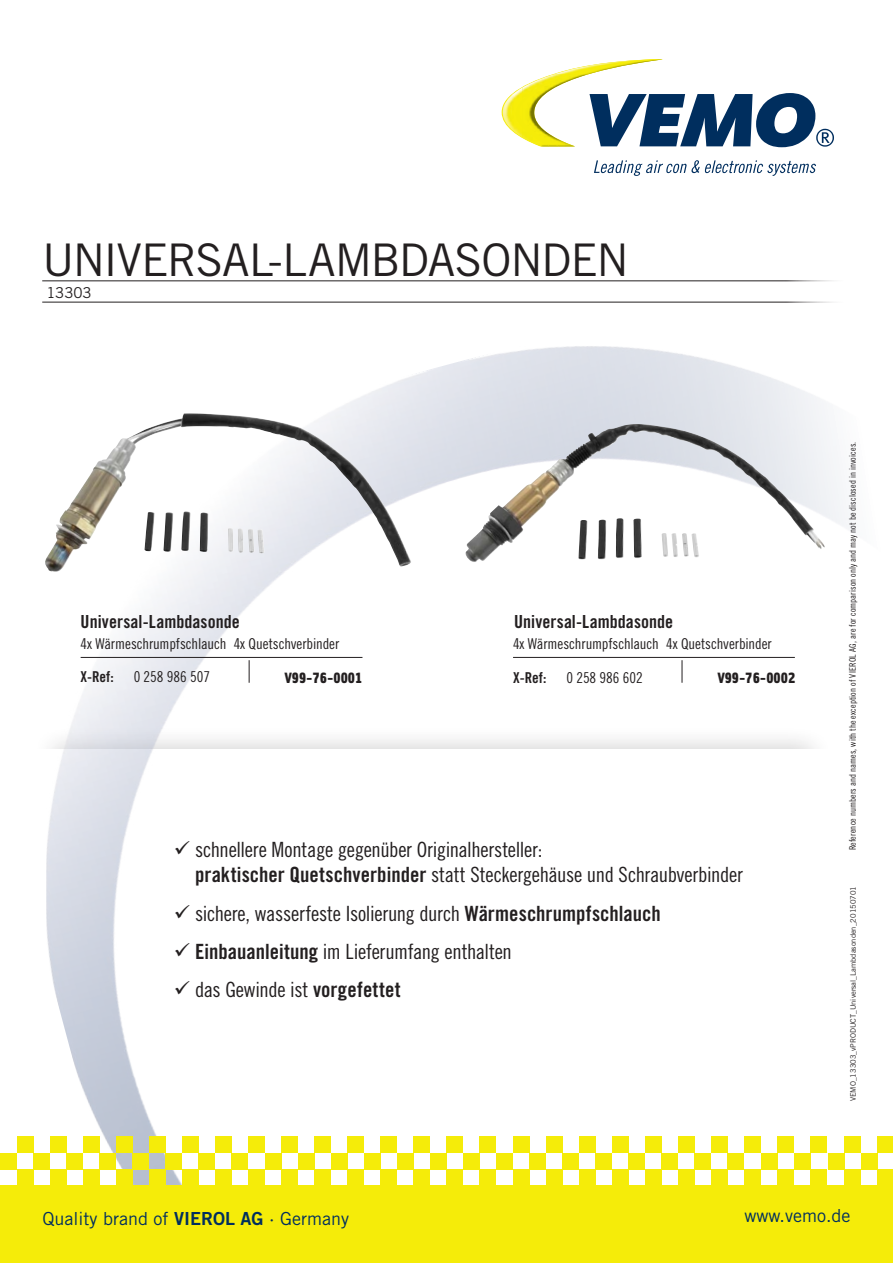
<style>
.page{position:relative;width:893px;height:1263px;background:#fff}
.page>*{position:absolute;margin:0;border:0;box-sizing:border-box;transform-origin:0 0}
.t1{font:45px "Trade Gothic";letter-spacing:-.03em;color:#231f20}
.t2{font:21px/25.5px "Trade Gothic Cond Eighteen";letter-spacing:-.015em;color:#231f20}
.t3{font:18px "Trade Gothic Bold Cond Twenty";letter-spacing:.005em;color:#231f20}
.t4{font:18px "Trade Gothic";color:#002e5e}
.t5{font:15px "Trade Gothic Cond Eighteen";letter-spacing:-.005em;color:#231f20}
.t6{font:15px "Solex Black Lining";color:#231f20}
.t7{font:15px "Trade Gothic Bold Cond Twenty";color:#231f20}
.t8{font:15px "Trade Gothic";color:#231f20}
.t9{font:9px "Trade Gothic Cond Eighteen";letter-spacing:.015em;color:#231f20}
.t10{font:7.5px "Trade Gothic";color:#231f20}
.s1{font-family:"Trade Gothic Bold Cond Twenty"}
.s2{font-family:"Trade Gothic Bold Two"}
</style>
<div class="page">
<img style="left:46px;top:346px;width:832px;height:839px">
<div style="left:0;top:1185px;width:893px;height:78px;background:#f5ec09"></div>
<div style="left:17px;top:1169px;width:16px;height:17px;background:#f5ec09"></div>
<div style="left:83px;top:1169px;width:16px;height:17px;background:#f5ec09"></div>
<div style="left:149px;top:1169px;width:17px;height:17px;background:#f5ec09"></div>
<div style="left:215px;top:1169px;width:17px;height:17px;background:#f5ec09"></div>
<div style="left:281px;top:1169px;width:17px;height:17px;background:#f5ec09"></div>
<div style="left:347px;top:1169px;width:17px;height:17px;background:#f5ec09"></div>
<div style="left:414px;top:1169px;width:16px;height:17px;background:#f5ec09"></div>
<div style="left:480px;top:1169px;width:16px;height:17px;background:#f5ec09"></div>
<div style="left:546px;top:1169px;width:16px;height:17px;background:#f5ec09"></div>
<div style="left:612px;top:1169px;width:16px;height:17px;background:#f5ec09"></div>
<div style="left:678px;top:1169px;width:17px;height:17px;background:#f5ec09"></div>
<div style="left:744px;top:1169px;width:17px;height:17px;background:#f5ec09"></div>
<div style="left:810px;top:1169px;width:17px;height:17px;background:#f5ec09"></div>
<div style="left:33px;top:1153px;width:17px;height:16px;background:#f5ec09"></div>
<div style="left:0;top:1153px;width:17px;height:16px;background:#f5ec09"></div>
<div style="left:99px;top:1153px;width:17px;height:16px;background:#f5ec09"></div>
<div style="left:166px;top:1153px;width:16px;height:16px;background:#f5ec09"></div>
<div style="left:232px;top:1153px;width:16px;height:16px;background:#f5ec09"></div>
<div style="left:298px;top:1153px;width:16px;height:16px;background:#f5ec09"></div>
<div style="left:364px;top:1153px;width:16px;height:16px;background:#f5ec09"></div>
<div style="left:430px;top:1153px;width:17px;height:16px;background:#f5ec09"></div>
<div style="left:496px;top:1153px;width:17px;height:16px;background:#f5ec09"></div>
<div style="left:562px;top:1153px;width:17px;height:16px;background:#f5ec09"></div>
<div style="left:628px;top:1153px;width:17px;height:16px;background:#f5ec09"></div>
<div style="left:695px;top:1153px;width:16px;height:16px;background:#f5ec09"></div>
<div style="left:761px;top:1153px;width:16px;height:16px;background:#f5ec09"></div>
<div style="left:66px;top:1153px;width:17px;height:16px;background:#f5ec09"></div>
<div style="left:132px;top:1153px;width:17px;height:16px;background:#f5ec09"></div>
<div style="left:199px;top:1153px;width:16px;height:16px;background:#f5ec09"></div>
<div style="left:265px;top:1153px;width:16px;height:16px;background:#f5ec09"></div>
<div style="left:331px;top:1153px;width:16px;height:16px;background:#f5ec09"></div>
<div style="left:397px;top:1153px;width:17px;height:16px;background:#f5ec09"></div>
<div style="left:463px;top:1153px;width:17px;height:16px;background:#f5ec09"></div>
<div style="left:529px;top:1153px;width:17px;height:16px;background:#f5ec09"></div>
<div style="left:595px;top:1153px;width:17px;height:16px;background:#f5ec09"></div>
<div style="left:661px;top:1153px;width:17px;height:16px;background:#f5ec09"></div>
<div style="left:728px;top:1153px;width:16px;height:16px;background:#f5ec09"></div>
<div style="left:794px;top:1153px;width:16px;height:16px;background:#f5ec09"></div>
<div style="left:50px;top:1169px;width:16px;height:17px;background:#f5ec09"></div>
<div style="left:116px;top:1169px;width:16px;height:17px;background:#f5ec09"></div>
<div style="left:182px;top:1169px;width:17px;height:17px;background:#f5ec09"></div>
<div style="left:248px;top:1169px;width:17px;height:17px;background:#f5ec09"></div>
<div style="left:314px;top:1169px;width:17px;height:17px;background:#f5ec09"></div>
<div style="left:380px;top:1169px;width:17px;height:17px;background:#f5ec09"></div>
<div style="left:447px;top:1169px;width:16px;height:17px;background:#f5ec09"></div>
<div style="left:513px;top:1169px;width:16px;height:17px;background:#f5ec09"></div>
<div style="left:579px;top:1169px;width:16px;height:17px;background:#f5ec09"></div>
<div style="left:645px;top:1169px;width:16px;height:17px;background:#f5ec09"></div>
<div style="left:711px;top:1169px;width:17px;height:17px;background:#f5ec09"></div>
<div style="left:777px;top:1169px;width:17px;height:17px;background:#f5ec09"></div>
<div style="left:50px;top:1136px;width:16px;height:17px;background:#f5ec09"></div>
<div style="left:116px;top:1136px;width:16px;height:17px;background:#f5ec09"></div>
<div style="left:182px;top:1136px;width:17px;height:17px;background:#f5ec09"></div>
<div style="left:248px;top:1136px;width:17px;height:17px;background:#f5ec09"></div>
<div style="left:314px;top:1136px;width:17px;height:17px;background:#f5ec09"></div>
<div style="left:380px;top:1136px;width:17px;height:17px;background:#f5ec09"></div>
<div style="left:447px;top:1136px;width:16px;height:17px;background:#f5ec09"></div>
<div style="left:513px;top:1136px;width:16px;height:17px;background:#f5ec09"></div>
<div style="left:579px;top:1136px;width:16px;height:17px;background:#f5ec09"></div>
<div style="left:645px;top:1136px;width:16px;height:17px;background:#f5ec09"></div>
<div style="left:711px;top:1136px;width:17px;height:17px;background:#f5ec09"></div>
<div style="left:777px;top:1136px;width:17px;height:17px;background:#f5ec09"></div>
<div style="left:17px;top:1136px;width:16px;height:17px;background:#f5ec09"></div>
<div style="left:83px;top:1136px;width:16px;height:17px;background:#f5ec09"></div>
<div style="left:149px;top:1136px;width:17px;height:17px;background:#f5ec09"></div>
<div style="left:215px;top:1136px;width:17px;height:17px;background:#f5ec09"></div>
<div style="left:281px;top:1136px;width:17px;height:17px;background:#f5ec09"></div>
<div style="left:347px;top:1136px;width:17px;height:17px;background:#f5ec09"></div>
<div style="left:414px;top:1136px;width:16px;height:17px;background:#f5ec09"></div>
<div style="left:480px;top:1136px;width:16px;height:17px;background:#f5ec09"></div>
<div style="left:546px;top:1136px;width:16px;height:17px;background:#f5ec09"></div>
<div style="left:612px;top:1136px;width:16px;height:17px;background:#f5ec09"></div>
<div style="left:678px;top:1136px;width:17px;height:17px;background:#f5ec09"></div>
<div style="left:744px;top:1136px;width:17px;height:17px;background:#f5ec09"></div>
<div style="left:810px;top:1136px;width:17px;height:17px;background:#f5ec09"></div>
<div style="left:828px;top:1153px;width:16px;height:16px;background:#f5ec09"></div>
<div style="left:877px;top:1169px;width:16px;height:17px;background:#f5ec09"></div>
<div style="left:861px;top:1153px;width:16px;height:16px;background:#f5ec09"></div>
<div style="left:844px;top:1169px;width:17px;height:17px;background:#f5ec09"></div>
<div style="left:844px;top:1136px;width:17px;height:17px;background:#f5ec09"></div>
<div style="left:877px;top:1136px;width:16px;height:17px;background:#f5ec09"></div>
<svg style="left:594px;top:160px;width:222px;height:16px"></svg>
<svg style="left:502px;top:59px;width:332px;height:88px"></svg>
<img style="left:465px;top:428px;width:183px;height:134px">
<img style="left:45px;top:413px;width:366px;height:159px">
<hr style="left:42px;top:281px;width:808px;height:1px;background:#231f20">
<hr style="left:42px;top:302px;width:808px;height:1px;background:#231f20">
<hr style="left:81px;top:657px;width:281px;height:1px;background:#231f20">
<svg style="left:249px;top:660px;width:1px;height:23px"></svg>
<hr style="left:513px;top:657px;width:282px;height:1px;background:#231f20">
<svg style="left:682px;top:660px;width:1px;height:23px"></svg>
<h1 class="t1" style="left:42px;top:233px;width:588px">UNIVERSAL-LAMBDASONDEN</h1>
<p class="t8" style="left:47px;top:283px;width:47px">13303</p>
<p class="t3" style="left:81px;top:610px;width:161px">Universal-Lambdasonde</p>
<p class="t5" style="left:81px;top:635px;width:260px">4x Wärmeschrumpfschlauch 4x Quetschverbinder</p>
<p class="t7" style="left:80px;top:668px;width:35px">X-Ref:</p>
<p class="t5" style="left:134px;top:668px;width:78px">0 258 986 507</p>
<p class="t6" style="left:285px;top:667px;width:79px">V99-76-0001</p>
<p class="t3" style="left:514px;top:610px;width:161px">Universal-Lambdasonde</p>
<p class="t5" style="left:513px;top:635px;width:260px">4x Wärmeschrumpfschlauch 4x Quetschverbinder</p>
<p class="t7" style="left:513px;top:668px;width:35px">X-Ref:</p>
<p class="t5" style="left:566px;top:668px;width:78px">0 258 986 602</p>
<p class="t6" style="left:718px;top:667px;width:79px">V99-76-0002</p>
<p class="t2" style="left:195px;top:836px;width:549px;text-indent:-21px">✓ schnellere Montage gegenüber Originalhersteller:<br><span class="s1">praktischer Quetschverbinder</span> statt Steckergehäuse und Schraubverbinder</p>
<p class="t2" style="left:174px;top:900px;width:488px">✓ sichere, wasserfeste Isolierung durch <span class="s1">Wärmeschrumpfschlauch</span></p>
<p class="t2" style="left:174px;top:938px;width:340px">✓ <span class="s1">Einbauanleitung</span> im Lieferumfang enthalten</p>
<p class="t2" style="left:174px;top:977px;width:228px">✓ das Gewinde ist <span class="s1">vorgefettet</span></p>
<p class="t9" style="left:847px;top:850px;width:410px;rotate:-90deg">Reference numbers and names, with the exception of VIEROL AG, are for comparison only and may not be disclosed in invoices.</p>
<p class="t10" style="left:849px;top:1101px;width:217px;rotate:-90deg">VEMO_13303_vPRODUCT_Universal_Lambdasonden_20150701</p>
<p class="t4" style="left:43px;top:1207px;width:308px">Quality brand of <span class="s2">VIEROL AG</span> · Germany</p>
<p class="t4" style="left:744px;top:1205px;width:108px">www.vemo.de</p>
</div>
